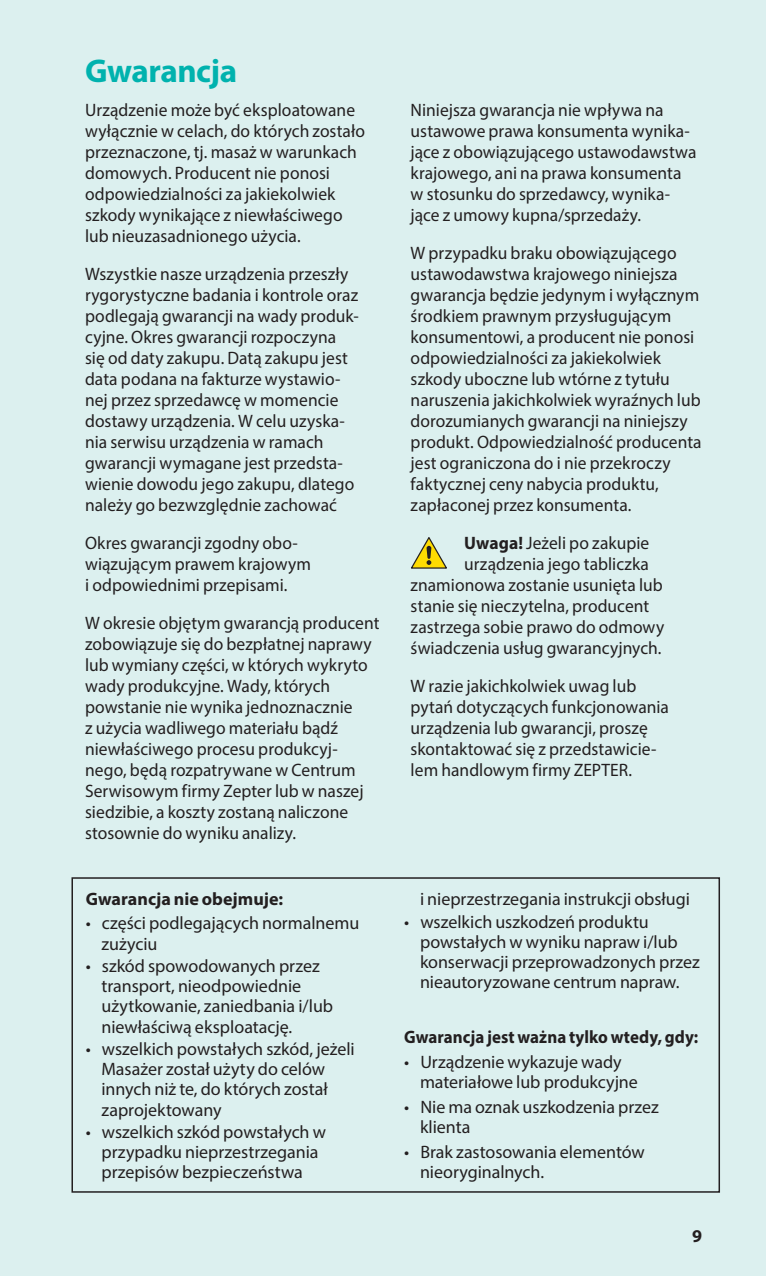
<style>
.page{position:relative;width:766px;height:1276px;background:#fff}
.page>*{position:absolute;margin:0;border:0;box-sizing:border-box;transform-origin:0 0}
._01_text{font:700 33px "Myriad Pro";letter-spacing:-.015em;color:#00b2ae}
._01_text-2{font:18px/21px "Myriad Pro";color:#231f20}
._01_text-3{font:700 18px "Myriad Pro";color:#231f20;scale:.94 1}
._01_text-4{font:700 18px "Myriad Pro";color:#231f20}
.s1{font-weight:700}
</style>
<div class="page">
<div style="left:0;top:0;width:765px;height:1276px;background:#dcf0ef"></div>
<svg style="left:411px;top:537px;width:36px;height:32px"></svg>
<div style="left:71px;top:877px;width:648px;height:315px;border:2px solid #231f20"></div>
<p class="_01_text" style="left:85px;top:50px;width:153px">Gwarancja</p>
<p class="_01_text-2" style="left:85px;top:99px;width:281px">Urządzenie może być eksploatowane wyłącznie w celach, do których zostało przeznaczone, tj. masaż w warunkach domowych. Producent nie ponosi odpowiedzialności za jakiekolwiek szkody wynikające z niewłaściwego lub nieuzasadnionego użycia.</p>
<p class="_01_text-2" style="left:85px;top:263px;width:275px">Wszystkie nasze urządzenia przeszły rygorystyczne badania i kontrole oraz podlegają gwarancji na wady produk&shy;cyjne. Okres gwarancji rozpoczyna się od daty zakupu. Datą zakupu jest data podana na fakturze wystawio&shy;nej przez sprzedawcę w momencie dostawy urządzenia. W celu uzyska&shy;nia serwisu urządzenia w ramach gwarancji wymagane jest przedsta&shy;wienie dowodu jego zakupu, dlatego należy go bezwzględnie zachować</p>
<p class="_01_text-2" style="left:85px;top:532px;width:227px">Okres gwarancji zgodny obo&shy;wiązującym prawem krajowym i odpowiednimi przepisami.</p>
<p class="_01_text-2" style="left:85px;top:612px;width:296px">W okresie objętym gwarancją producent zobowiązuje się do bezpłatnej naprawy lub wymiany części, w których wykryto wady produkcyjne. Wady, których powstanie nie wynika jednoznacznie<br>z użycia wadliwego materiału bądź niewłaściwego procesu produkcyj&shy;nego, będą rozpatrywane w Centrum Serwisowym firmy Zepter lub w naszej siedzibie, a koszty zostaną naliczone stosownie do wyniku analizy.</p>
<p class="_01_text-4" style="left:86px;top:887px;width:199px">Gwarancja nie obejmuje:</p>
<p class="_01_text-2" style="left:101px;top:913px;width:259px;line-height:20.1px;text-indent:-16px">• części podlegających normalnemu zużyciu</p>
<p class="_01_text-2" style="left:101px;top:956px;width:233px;line-height:20.1px;text-indent:-16px">• szkód spowodowanych przez transport, nieodpowiednie użytkowanie, zaniedbania i/lub niewłaściwą eksploatację.</p>
<p class="_01_text-2" style="left:101px;top:1039px;width:255px;line-height:20.1px;text-indent:-16px">• wszelkich powstałych szkód, jeżeli<br>Masażer został użyty do celów innych niż te, do których został zaprojektowany</p>
<p class="_01_text-2" style="left:86px;top:1121px;width:242px;line-height:20.1px;text-align:center">• wszelkich szkód powstałych w przypadku nieprzestrzegania przepisów bezpieczeństwa</p>
<p class="_01_text-2" style="left:410px;top:99px;width:287px">Niniejsza gwarancja nie wpływa na ustawowe prawa konsumenta wynika&shy;jące z obowiązującego ustawodawstwa krajowego, ani na prawa konsumenta w stosunku do sprzedawcy, wynika&shy;jące z umowy kupna/sprzedaży.</p>
<p class="_01_text-2" style="left:410px;top:242px;width:292px">W przypadku braku obowiązującego ustawodawstwa krajowego niniejsza gwarancja będzie jedynym i wyłącznym środkiem prawnym przysługującym konsumentowi, a producent nie ponosi odpowiedzialności za jakiekolwiek szkody uboczne lub wtórne z tytułu naruszenia jakichkolwiek wyraźnych lub dorozumianych gwarancji na niniejszy produkt. Odpowiedzialność producenta jest ograniczona do i nie przekroczy faktycznej ceny nabycia produktu, zapłaconej przez konsumenta.</p>
<p class="_01_text-2" style="left:464px;top:532px;width:187px"><span class="s1">Uwaga!</span> Jeżeli po zakupie</p>
<p class="_01_text-2" style="left:464px;top:553px;width:186px">urządzenia jego tabliczka</p>
<p class="_01_text-2" style="left:410px;top:574px;width:253px">znamionowa zostanie usunięta lub</p>
<p class="_01_text-2" style="left:410px;top:595px;width:240px">stanie się nieczytelna, producent</p>
<p class="_01_text-2" style="left:410px;top:616px;width:255px">zastrzega sobie prawo do odmowy</p>
<p class="_01_text-2" style="left:410px;top:637px;width:252px">świadczenia usług gwarancyjnych.</p>
<p class="_01_text-2" style="left:410px;top:675px;width:260px">W razie jakichkolwiek uwag lub pytań dotyczących funkcjonowania urządzenia lub gwarancji, proszę skontaktować się z przedstawicie&shy;lem handlowym firmy ZEPTER.</p>
<p class="_01_text-2" style="left:420px;top:888px;width:271px">i nieprzestrzegania instrukcji obsługi</p>
<p class="_01_text-2" style="left:420px;top:911px;width:281px;line-height:20.1px;text-indent:-16px">• wszelkich uszkodzeń produktu powstałych w wyniku napraw i/lub konserwacji przeprowadzonych przez nieautoryzowane centrum napraw.</p>
<p class="_01_text-3" style="left:404px;top:1025px;width:314px">Gwarancja jest ważna tylko wtedy, gdy:</p>
<p class="_01_text-2" style="left:420px;top:1051px;width:219px;line-height:20.1px;text-indent:-16px">• Urządzenie wykazuje wady materiałowe lub produkcyjne</p>
<p class="_01_text-2" style="left:420px;top:1096px;width:240px;line-height:20.1px;text-indent:-16px">• Nie ma oznak uszkodzenia przez klienta</p>
<p class="_01_text-2" style="left:420px;top:1142px;width:226px;line-height:20.1px;text-indent:-16px">• Brak zastosowania elementów nieoryginalnych.</p>
<p class="_01_text-4" style="left:692px;top:1224px;width:11px">9</p>
</div>
